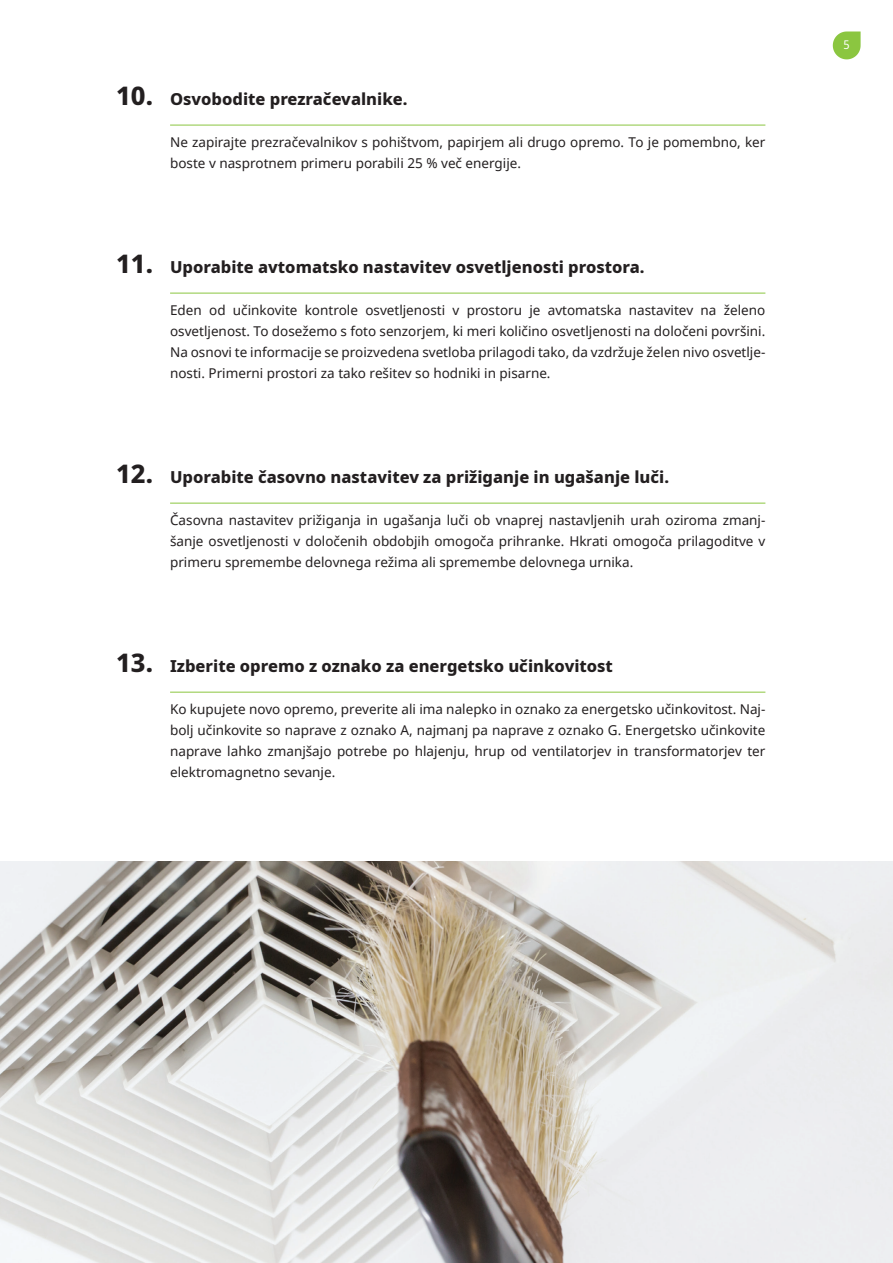
<style>
.page{position:relative;width:893px;height:1263px;background:#fff}
.page>*{position:absolute;margin:0;border:0;box-sizing:border-box;transform-origin:0 0}
.t1{font:800 25.5px "Noto Sans";color:#231f20}
.t2{font:800 16.5px "Noto Sans";color:#231f20}
.t3{font:13.5px/21px "Noto Sans";color:#231f20;text-align:justify}
.t4{font:semi-condensed 12px "Noto Sans";color:#fff}
</style>
<div class="page">
<hr style="left:170px;top:125px;width:595px;height:1px;background:#8bc640">
<hr style="left:170px;top:293px;width:595px;height:1px;background:#8bc640">
<hr style="left:170px;top:503px;width:595px;height:1px;background:#8bc640">
<hr style="left:170px;top:692px;width:595px;height:1px;background:#8bc640">
<img style="left:0;top:861px;width:893px;height:402px">
<svg style="left:833px;top:32px;width:28px;height:27px"></svg>
<p class="t4" style="left:843px;top:36px;width:8px">5</p>
<h1 class="t1" style="left:116px;top:77px;width:38px">10.</h1>
<p class="t2" style="left:170px;top:87px;width:239px">Osvobodite prezračevalnike.</p>
<p class="t3" style="left:170px;top:131px;width:597px">Ne zapirajte prezračevalnikov s pohištvom, papirjem ali drugo opremo. To je pomembno, ker boste v nasprotnem primeru porabili 25 % več energije.</p>
<h1 class="t1" style="left:116px;top:245px;width:38px">11.</h1>
<p class="t2" style="left:170px;top:255px;width:476px">Uporabite avtomatsko nastavitev osvetljenosti prostora.</p>
<p class="t3" style="left:170px;top:299px;width:597px">Eden od učinkovite kontrole osvetljenosti v prostoru je avtomatska nastavitev na želeno osvetljenost. To dosežemo s foto senzorjem, ki meri količino osvetljenosti na določeni površini.<br>Na osnovi te informacije se proizvedena svetloba prilagodi tako, da vzdržuje želen nivo osvetlje&shy;nosti. Primerni prostori za tako rešitev so hodniki in pisarne.</p>
<h1 class="t1" style="left:116px;top:455px;width:38px">12.</h1>
<p class="t2" style="left:170px;top:465px;width:501px">Uporabite časovno nastavitev za prižiganje in ugašanje luči.</p>
<p class="t3" style="left:170px;top:509px;width:597px">Časovna nastavitev prižiganja in ugašanja luči ob vnaprej nastavljenih urah oziroma zmanj&shy;šanje osvetljenosti v določenih obdobjih omogoča prihranke. Hkrati omogoča prilagoditve v primeru spremembe delovnega režima ali spremembe delovnega urnika.</p>
<h1 class="t1" style="left:116px;top:644px;width:38px">13.</h1>
<p class="t2" style="left:170px;top:654px;width:444px">Izberite opremo z oznako za energetsko učinkovitost</p>
<p class="t3" style="left:170px;top:698px;width:597px">Ko kupujete novo opremo, preverite ali ima nalepko in oznako za energetsko učinkovitost. Naj&shy;bolj učinkovite so naprave z oznako A, najmanj pa naprave z oznako G. Energetsko učinkovite naprave lahko zmanjšajo potrebe po hlajenju, hrup od ventilatorjev in transformatorjev ter elektromagnetno sevanje.</p>
</div>
